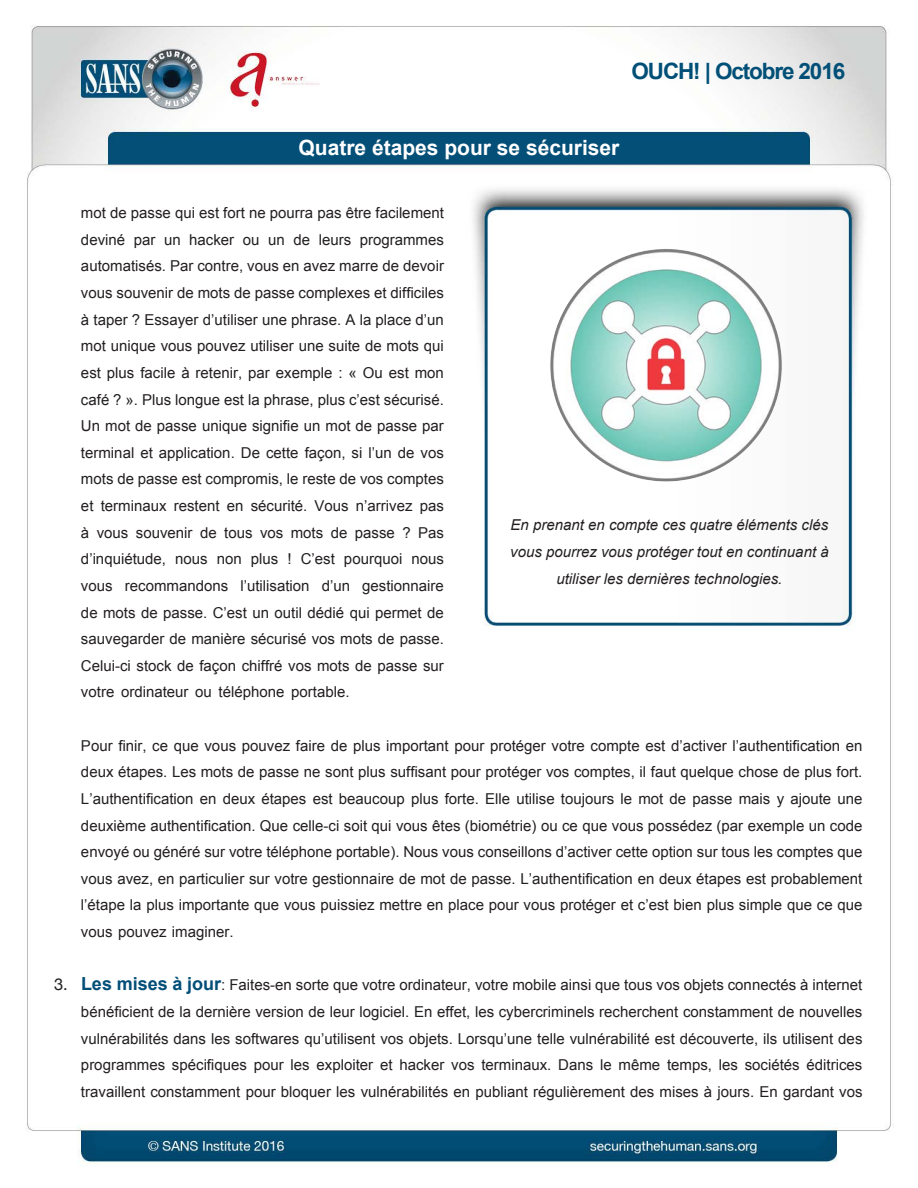
<style>
.page{position:relative;width:918px;height:1188px;background:#fff}
.page>*{position:absolute;margin:0;border:0;box-sizing:border-box;transform-origin:0 0}
.t1{font:700 22.5px "Arial";letter-spacing:-.05em;color:#004f77}
.t2{font:700 21px "Arial";color:#fff}
.t3{font:700 18px "Arial";color:#024e77}
.t4{font:16.5px "Helvetica Neue";color:#231f20}
.MainText{font:15px/26.7px "Arial";color:#231f20;text-align:right}
.t5{font:italic 15px/27px "Arial";color:#231f20;text-align:center}
</style>
<div class="page">
<img style="left:26px;top:25px;width:865px;height:1139px">
<img style="left:510px;top:249px;width:312px;height:233px">
<h1 class="t1" style="left:632px;top:56px;width:215px">OUCH! | Octobre 2016</h1>
<h2 class="t2" style="left:299px;top:134px;width:322px">Quatre étapes pour se sécuriser</h2>
<p class="t4" style="left:54px;top:973px;width:15px">3.</p>
<p class="MainText" style="left:81px;top:200px;width:365px">mot de passe qui est fort ne pourra pas être facilement programmes</p>
<p class="MainText" style="left:81px;top:226px;width:46px">deviné</p>
<p class="MainText" style="left:81px;top:253px;width:364px">automatisés. Par contre, vous en avez marre de devoir</p>
<p class="MainText" style="left:81px;top:280px;width:364px">vous souvenir de mots de passe complexes et difficiles</p>
<p class="MainText" style="left:81px;top:306px;width:364px">à taper ? Essayer ’d utiliser une phrase A. la place ’d un</p>
<p class="MainText" style="left:81px;top:333px;width:364px">mot unique vous pouvez utiliser une suite de mots qui</p>
<p class="MainText" style="left:81px;top:360px;width:364px">est plus facile à retenir, par exemple : « Ou est mon</p>
<p class="MainText" style="left:81px;top:386px;width:364px">café ? ». Plus longue est la phrase, plus ’c est sécurisé.</p>
<p class="MainText" style="left:81px;top:413px;width:364px">Un mot de passe unique signifie un mot de passe par</p>
<p class="MainText" style="left:81px;top:439px;width:364px">terminal et application. De cette façon, si ’l un de vos</p>
<p class="MainText" style="left:81px;top:466px;width:365px">mots de passe est compromis le, reste de vos comptes</p>
<p class="MainText" style="left:420px;top:493px;width:26px">pas</p>
<p class="MainText" style="left:189px;top:226px;width:47px">hacker</p>
<p class="MainText" style="left:293px;top:226px;width:18px">de</p>
<p class="MainText" style="left:319px;top:226px;width:34px">leurs</p>
<p class="MainText" style="left:134px;top:226px;width:23px">par</p>
<p class="MainText" style="left:164px;top:226px;width:18px">un</p>
<p class="MainText" style="left:243px;top:226px;width:18px">ou</p>
<p class="MainText" style="left:268px;top:226px;width:18px">un</p>
<p class="MainText" style="left:356px;top:493px;width:58px">’n arrivez</p>
<p class="MainText" style="left:251px;top:493px;width:58px">sécurité.</p>
<p class="MainText" style="left:101px;top:493px;width:67px">terminaux</p>
<p class="MainText" style="left:315px;top:493px;width:36px">Vous</p>
<p class="MainText" style="left:81px;top:493px;width:14px">et</p>
<p class="MainText" style="left:174px;top:493px;width:47px">restent</p>
<p class="MainText" style="left:227px;top:493px;width:18px">en</p>
<p class="t5" style="left:510px;top:512px;width:320px">En prenant en compte ces quatre éléments clés vous pourrez vous protéger tout en continuant à utiliser les dernières technologies.</p>
<p class="MainText" style="left:402px;top:519px;width:10px">?</p>
<p class="MainText" style="left:81px;top:519px;width:10px">à</p>
<p class="MainText" style="left:136px;top:519px;width:58px">souvenir</p>
<p class="MainText" style="left:200px;top:519px;width:18px">de</p>
<p class="MainText" style="left:331px;top:519px;width:18px">de</p>
<p class="MainText" style="left:418px;top:519px;width:27px">Pas</p>
<p class="MainText" style="left:224px;top:519px;width:30px">tous</p>
<p class="MainText" style="left:291px;top:519px;width:34px">mots</p>
<p class="MainText" style="left:97px;top:519px;width:33px">vous</p>
<p class="MainText" style="left:260px;top:519px;width:25px">vos</p>
<p class="MainText" style="left:355px;top:519px;width:42px">passe</p>
<p class="MainText" style="left:301px;top:546px;width:36px">C’est</p>
<p class="MainText" style="left:81px;top:546px;width:87px">’d inquiétude,</p>
<p class="MainText" style="left:251px;top:546px;width:29px">plus</p>
<p class="MainText" style="left:287px;top:546px;width:6px">!</p>
<p class="MainText" style="left:344px;top:546px;width:60px">pourquoi</p>
<p class="MainText" style="left:175px;top:546px;width:34px">nous</p>
<p class="MainText" style="left:217px;top:546px;width:27px">non</p>
<p class="MainText" style="left:411px;top:546px;width:34px">nous</p>
<p class="MainText" style="left:240px;top:573px;width:71px">’l utilisation</p>
<p class="MainText" style="left:322px;top:573px;width:30px">’d un</p>
<p class="MainText" style="left:125px;top:573px;width:105px">recommandons</p>
<p class="MainText" style="left:362px;top:573px;width:83px">gestionnaire</p>
<p class="MainText" style="left:81px;top:573px;width:364px;text-align:left">vous<br>de mots de passe C. ’est un outil dédié qui permet de sauvegarder de manière sécurisé vos mots de passe.<br>Celui-ci stock de façon chiffré vos mots de passe sur votre ordinateur ou téléphone portable.</p>
<p class="MainText" style="left:81px;top:732px;width:783px;text-align:justify">Pour finir, ce que vous pouvez faire de plus important pour protéger votre compte est ’d activer ’l authentification en deux étapes. Les mots de passe ne sont plus suffisant pour protéger vos comptes il, faut quelque chose de plus fort. ’L authentification en deux étapes est beaucoup plus forte. Elle utilise toujours le mot de passe mais y ajoute une deuxième authentification. Que celle-ci soit qui vous êtes (biométrie) ou ce que vous possédez (par exemple un code envoyé ou généré sur votre téléphone portable .) Nous vous conseillons ’d activer cette option sur tous les comptes que vous avez, en particulier sur votre gestionnaire de mot de passe ’L. authentification en deux étapes est probablement ’l étape la plus importante que vous puissiez mettre en place pour vous protéger et ’c est bien plus simple que ce que vous pouvez imaginer.</p>
<p class="MainText" style="left:221px;top:972px;width:643px">: Faites-en sorte que votre ordinateur, votre mobile ainsi que tous vos objets connectés à internet</p>
<p class="t3" style="left:81px;top:972px;width:142px">Les mises à jour</p>
<p class="MainText" style="left:81px;top:999px;width:783px">bénéficient de la dernière version de leur logiciel. En effet, les cybercriminels recherchent constamment de nouvelles vulnérabilités dans les softwares qu’utilisent vos objets. Lorsqu’une telle vulnérabilité est découverte, ils utilisent des éditrices</p>
<p class="MainText" style="left:172px;top:1052px;width:77px">spécifiques</p>
<p class="MainText" style="left:619px;top:1052px;width:43px">même</p>
<p class="MainText" style="left:745px;top:1052px;width:57px">sociétés</p>
<p class="MainText" style="left:291px;top:1052px;width:21px">les</p>
<p class="MainText" style="left:317px;top:1052px;width:58px">exploiter</p>
<p class="MainText" style="left:399px;top:1052px;width:47px">hacker</p>
<p class="MainText" style="left:481px;top:1052px;width:72px">terminaux.</p>
<p class="MainText" style="left:558px;top:1052px;width:37px">Dans</p>
<p class="MainText" style="left:600px;top:1052px;width:13px">le</p>
<p class="MainText" style="left:719px;top:1052px;width:21px">les</p>
<p class="MainText" style="left:380px;top:1052px;width:14px">et</p>
<p class="MainText" style="left:667px;top:1052px;width:47px">temps,</p>
<p class="MainText" style="left:81px;top:1052px;width:783px;text-align:left">programmes<br>travaillent constamment pour bloquer les vulnérabilités en publiant régulièrement des mises à jours. En gardant vos</p>
<p class="MainText" style="left:254px;top:1052px;width:32px">pour</p>
<p class="MainText" style="left:451px;top:1052px;width:25px">vos</p>
</div>
